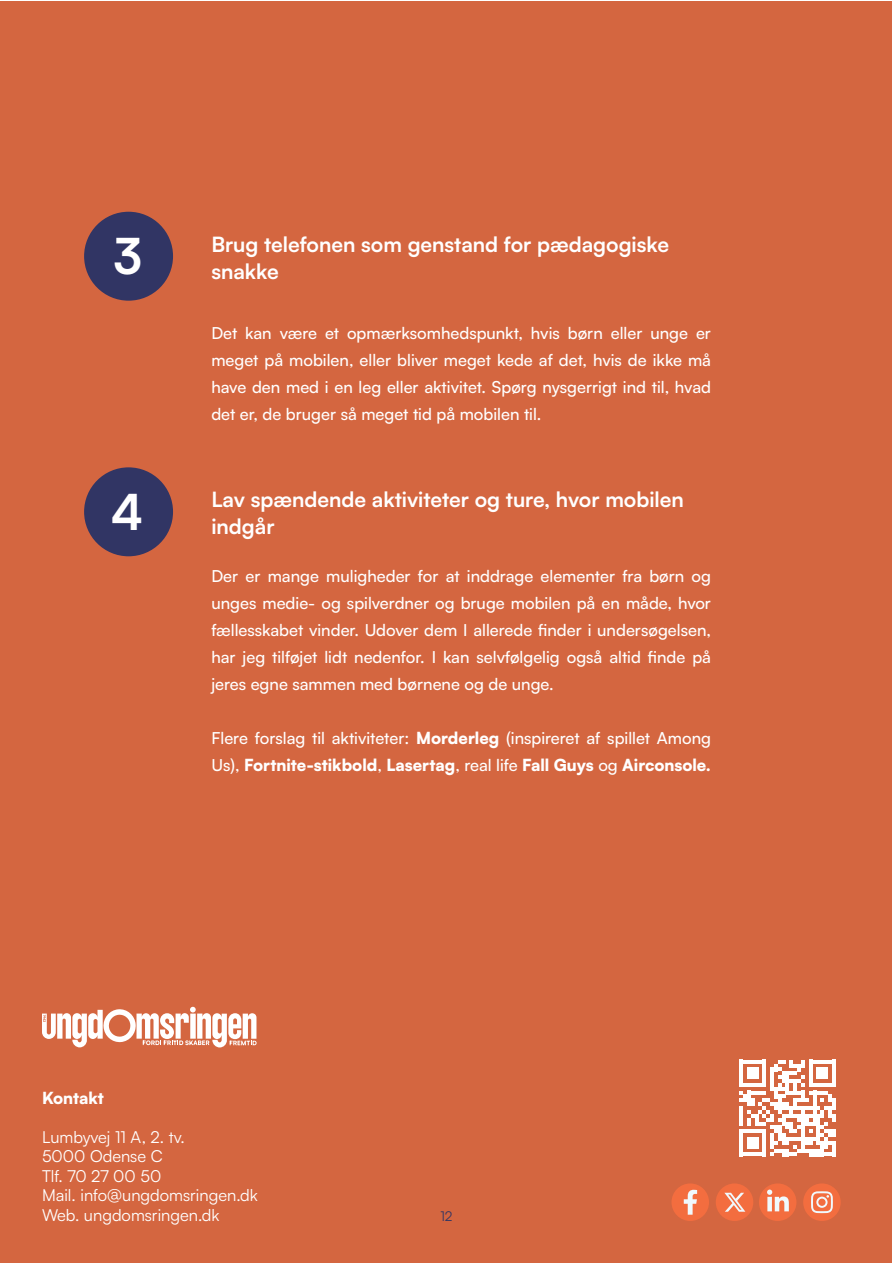
<style>
.page{position:relative;width:893px;height:1263px;background:#fff}
.page>*{position:absolute;margin:0;border:0;box-sizing:border-box;transform-origin:0 0}
.t1{font:700 49.5px "Satoshi";color:#fff}
.Big_BodyCopy{font:700 21px/27px "Satoshi";color:#fff}
.body_two_columns{font:500 16.5px/27px "Satoshi";color:#fff;text-align:justify}
.t2{font:16.5px/19.5px "Satoshi";color:#fff}
.t3{font:900 16.5px "Satoshi";color:#fff}
.t4{font:13.5px "Satoshi";color:#313564}
.s1{font-weight:900}
</style>
<div class="page">
<div style="left:1px;top:1px;width:891px;height:1261px;background:#d46640"></div>
<div style="left:803px;top:1183px;width:38px;height:38px;background:#f36d3f;border-radius:50%"></div>
<svg style="left:811px;top:1191px;width:22px;height:22px"></svg>
<div style="left:759px;top:1183px;width:37px;height:38px;background:#f36d3f;border-radius:50%"></div>
<svg style="left:767px;top:1189px;width:22px;height:22px"></svg>
<div style="left:671px;top:1183px;width:38px;height:38px;background:#f36d3f;border-radius:50%"></div>
<svg style="left:684px;top:1190px;width:13px;height:25px"></svg>
<div style="left:716px;top:1183px;width:37px;height:38px;background:#f36d3f;border-radius:50%"></div>
<svg style="left:724px;top:1193px;width:21px;height:19px"></svg>
<svg style="left:42px;top:1007px;width:215px;height:40px"></svg>
<div style="left:190px;top:1013px;width:6px;height:26px;background:#fff"></div>
<svg style="left:739px;top:1060px;width:97px;height:96px"></svg>
<div style="left:84px;top:212px;width:89px;height:89px;background:#313564;border-radius:50%"></div>
<div style="left:84px;top:467px;width:89px;height:89px;background:#313564;border-radius:50%"></div>
<p class="t1" style="left:114px;top:220px;width:30px">3</p>
<p class="t1" style="left:111px;top:476px;width:33px">4</p>
<p class="Big_BodyCopy" style="left:211px;top:230px;width:459px">Brug telefonen som genstand for pædagogiske snakke</p>
<p class="body_two_columns" style="left:211px;top:319px;width:501px">Det kan være et opmærksomhedspunkt, hvis børn eller unge er meget på mobilen, eller bliver meget kede af det, hvis de ikke må have den med i en leg eller aktivitet. Spørg nysgerrigt ind til, hvad det er, de bruger så meget tid på mobilen til.</p>
<p class="Big_BodyCopy" style="left:211px;top:485px;width:474px">Lav spændende aktiviteter og ture, hvor mobilen indgår</p>
<p class="body_two_columns" style="left:211px;top:562px;width:501px">Der er mange muligheder for at inddrage elementer fra børn og unges medie- og spilverdner og bruge mobilen på en måde, hvor fællesskabet vinder. Udover dem I allerede finder i undersøgelsen, har jeg tilføjet lidt nedenfor. I kan selvfølgelig også altid finde på jeres egne sammen med børnene og de unge.</p>
<p class="body_two_columns" style="left:211px;top:724px;width:501px">Flere forslag til aktiviteter: <span class="s1">Morderleg</span> (inspireret af spillet Among<br>Us), <span class="s1">Fortnite-stikbold</span>, <span class="s1">Lasertag</span>, real life <span class="s1">Fall Guys</span> og <span class="s1">Airconsole.</span></p>
<p class="t3" style="left:42px;top:1085px;width:63px">Kontakt</p>
<p class="t2" style="left:42px;top:1126px;width:217px">Lumbyvej 11 A, 2. tv.<br>5000 Odense C<br>Tlf. 70 27 00 50<br>Mail. info@ungdomsringen.dk<br>Web. ungdomsringen.dk</p>
<p class="t4" style="left:440px;top:1207px;width:14px">12</p>
</div>
